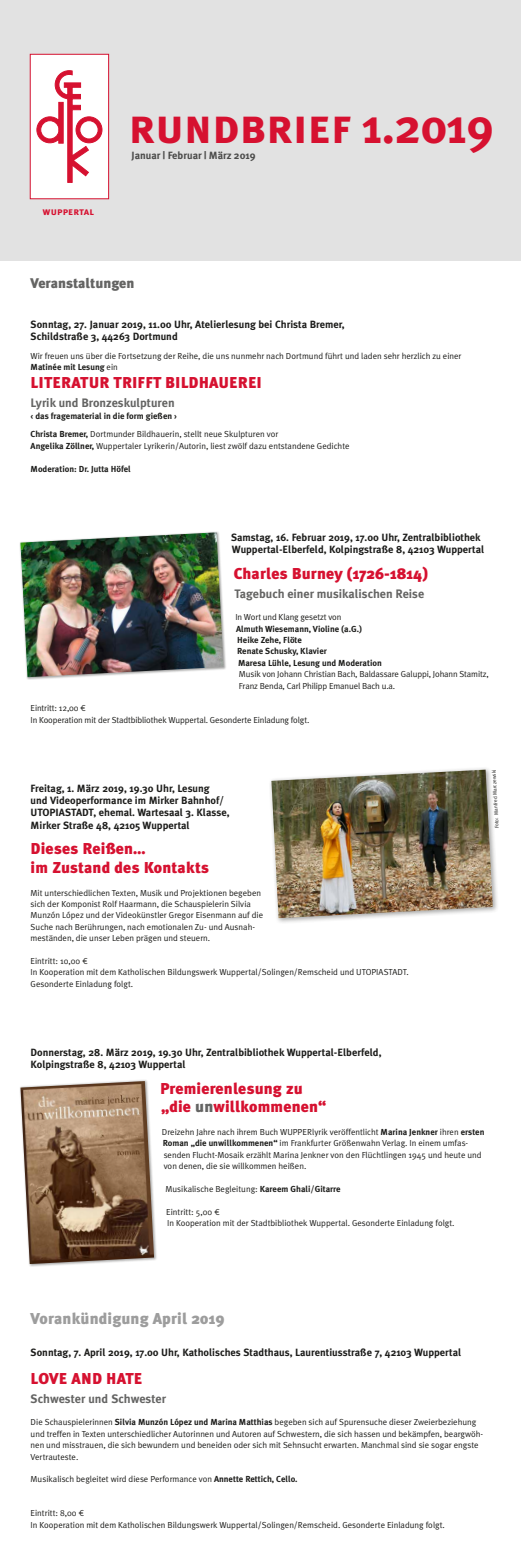
<style>
.page{position:relative;width:521px;height:1563px;background:#fff}
.page>*{position:absolute;margin:0;border:0;box-sizing:border-box;transform-origin:0 0}
.t1{font:49px "Meta Plus Bold Caps";letter-spacing:-.01em;color:#d61130}
.t2{font:900 15.75px/18.4px "Meta Plus";letter-spacing:.01em;color:#d61130}
.t3{font:900 15.75px "Meta Plus";letter-spacing:.01em;color:#9d9d9d}
.t4{font:900 14px "Meta Plus";color:#646463}
.t5{font:700 12.25px "Meta Plus";color:#646463}
.t6{font:700 10.5px/12.2px "Meta Plus";color:#1d1d1b}
.t7{font:700 10.5px "Meta Plus";color:#4b4b4a}
.t8{font:10.5px "Meta Plus Bold Caps";letter-spacing:.01em;color:#d61130}
.t9{font:8.75px/11.4px "Meta Plus Normal";color:#1d1d1b}
.t10{font:700 8.75px/11.4px "Meta Plus";color:#1d1d1b}
.t11{font:5.25px "Meta Plus Normal";color:#1d1d1b}
.s1{font-family:"Meta Plus";font-weight:700}
.s2{font-family:"Meta Plus Normal";font-weight:400}
.s3{font-family:"Meta Plus Euro"}
.s4{color:#646463}
</style>
<div class="page">
<div style="left:0;top:0;width:521px;height:260px;background:#e2e2e2"></div>
<div style="left:268px;top:766px;width:231px;height:158px;background:#1d1d1b;opacity:.4"></div>
<img style="left:271px;top:769px;width:222px;height:149px">
<div style="left:19px;top:1079px;width:138px;height:188px;background:#1d1d1b;opacity:.4"></div>
<img style="left:20px;top:1081px;width:134px;height:183px">
<div style="left:30px;top:54px;width:79px;height:145px;background:#fff;border:1px solid #d61130"></div>
<svg style="left:37px;top:70px;width:65px;height:113px"></svg>
<div style="left:19px;top:531px;width:207px;height:149px;background:#1d1d1b;opacity:.4"></div>
<img style="left:20px;top:532px;width:204px;height:145px">
<p class="t8" style="left:42px;top:205px;width:53px">wuppertal</p>
<h1 class="t1" style="left:129px;top:98px;width:367px">rundbrief <span class="s1">1.2019</span></h1>
<p class="t7" style="left:132px;top:150px;width:126px">Januar | Februar | März 2019</p>
<h3 class="t4" style="left:31px;top:275px;width:105px">Veranstaltungen</h3>
<p class="t6" style="left:31px;top:318px;width:315px">Sonntag, 27. Januar 2019, 11.00 Uhr, Atelierlesung bei Christa Bremer,<br>Schildstraße 3, 44263 Dortmund</p>
<p class="t9" style="left:31px;top:350px;width:432px">Wir freuen uns über die Fortsetzung der Reihe, die uns nunmehr nach Dortmund führt und laden sehr herzlich zu einer</p>
<p class="t10" style="left:31px;top:361px;width:89px">Matinée mit Lesung <span class="s2">ein</span></p>
<h2 class="t2" style="left:31px;top:374px;width:233px">LITERATUR TRIFFT BILDHAUEREI</h2>
<h3 class="t5" style="left:31px;top:396px;width:145px">Lyrik und Bronzeskulpturen</h3>
<p class="t10" style="left:31px;top:410px;width:148px">‹ das fragematerial in die form gießen ›</p>
<p class="t9" style="left:31px;top:428px;width:320px"><span class="s1">Christa Bremer,</span> Dortmunder Bildhauerin, stellt neue Skulpturen vor<br><span class="s1">Angelika Zöllner,</span> Wuppertaler Lyrikerin/Autorin, liest zwölf dazu entstandene Gedichte</p>
<p class="t10" style="left:31px;top:463px;width:102px">Moderation: Dr. Jutta Höfel</p>
<p class="t6" style="left:231px;top:531px;width:255px">Samstag, 16. Februar 2019, 17.00 Uhr, Zentralbibliothek<br>Wuppertal-Elberfeld, Kolpingstraße 8, 42103 Wuppertal</p>
<h2 class="t2" style="left:234px;top:564px;width:196px">Charles Burney (1726-1814)</h2>
<h3 class="t5" style="left:235px;top:586px;width:191px">Tagebuch einer musikalischen Reise</h3>
<p class="t9" style="left:235px;top:611px;width:107px">In Wort und Klang gesetzt von</p>
<p class="t10" style="left:236px;top:623px;width:147px">Almuth Wiesemann, Violine (a.G.)<br>Heike Zehe, Flöte<br>Renate Schusky, Klavier<br>Maresa Lühle, Lesung und Moderation</p>
<p class="t9" style="left:239px;top:668px;width:251px">Musik von Johann Christian Bach, Baldassare Galuppi, Johann Stamitz,<br>Franz Benda, Carl Philipp Emanuel Bach u.a.</p>
<p class="t9" style="left:31px;top:702px;width:280px">Eintritt: 12,00 <span class="s3">1<br></span>In Kooperation mit der Stadtbibliothek Wuppertal. Gesonderte Einladung folgt.</p>
<p class="t6" style="left:31px;top:782px;width:200px">Freitag, 1. März 2019, 19.30 Uhr, Lesung<br>und Videoperformance im Mirker Bahnhof/ UTOPIASTADT, ehemal. Wartesaal 3. Klasse, Mirker Straße 48, 42105 Wuppertal</p>
<h2 class="t2" style="left:31px;top:840px;width:180px">Dieses Reißen…<br>im Zustand des Kontakts</h2>
<p class="t9" style="left:31px;top:887px;width:234px">Mit unterschiedlichen Texten, Musik und Projektionen begeben sich der Komponist Rolf Haarmann, die Schauspielerin Silvia Munzón López und der Videokünstler Gregor Eisenmann auf die Suche nach Berührungen, nach emotionalen Zu- und Ausnah&shy;meständen, die unser Leben prägen und steuern.</p>
<p class="t9" style="left:31px;top:955px;width:380px">Eintritt: 10,00 <span class="s3">1<br></span>In Kooperation mit dem Katholischen Bildungswerk Wuppertal/Solingen/Remscheid und UTOPIASTADT.<br>Gesonderte Einladung folgt.</p>
<p class="t11" style="left:494px;top:828px;width:60px;rotate:-93deg">Foto: Manfred Marczewski</p>
<p class="t6" style="left:31px;top:1046px;width:352px">Donnerstag, 28. März 2019, 19.30 Uhr, Zentralbibliothek Wuppertal-Elberfeld,<br>Kolpingstraße 8, 42103 Wuppertal</p>
<h2 class="t2" style="left:160px;top:1079px;width:167px">Premierenlesung zu „die <span class="s4">un</span>willkommenen“</h2>
<p class="t9" style="left:162px;top:1126px;width:324px">Dreizehn Jahre nach ihrem Buch WUPPERlyrik veröffentlicht <span class="s1">Marina Jenkner</span> ihren <span class="s1">ersten Roman „die unwillkommenen“</span> im Frankfurter Größenwahn Verlag. In einem umfas&shy;senden Flucht-Mosaik erzählt Marina Jenkner von den Flüchtlingen 1945 und heute und von denen, die sie willkommen heißen.</p>
<p class="t9" style="left:165px;top:1183px;width:177px">Musikalische Begleitung: <span class="s1">Kareem Ghali/Gitarre</span></p>
<p class="t9" style="left:166px;top:1205px;width:290px">Eintritt: 5,00 <span class="s3">1<br></span>In Kooperation mit der Stadtbibliothek Wuppertal. Gesonderte Einladung folgt.</p>
<h2 class="t3" style="left:31px;top:1309px;width:195px">Vorankündigung April 2019</h2>
<p class="t6" style="left:31px;top:1346px;width:432px">Sonntag, 7. April 2019, 17.00 Uhr, Katholisches Stadthaus, Laurentiusstraße 7, 42103 Wuppertal</p>
<h2 class="t2" style="left:31px;top:1369px;width:113px">LOVE AND HATE</h2>
<h3 class="t5" style="left:31px;top:1391px;width:137px">Schwester und Schwester</h3>
<p class="t9" style="left:31px;top:1416px;width:454px">Die Schauspielerinnen <span class="s1">Silvia Munzón López und Marina Matthias</span> begeben sich auf Spurensuche dieser Zweierbeziehung und treffen in Texten unterschiedlicher Autorinnen und Autoren auf Schwestern, die sich hassen und bekämpfen, beargwöh&shy;nen und misstrauen, die sich bewundern und beneiden oder sich mit Sehnsucht erwarten. Manchmal sind sie sogar engste Vertrauteste.</p>
<p class="t9" style="left:31px;top:1473px;width:268px">Musikalisch begleitet wird diese Performance von <span class="s1">Annette Rettich, Cello.</span></p>
<p class="t9" style="left:31px;top:1507px;width:416px">Eintritt: 8,00 <span class="s3">1<br></span>In Kooperation mit dem Katholischen Bildungswerk Wuppertal/Solingen/Remscheid. Gesonderte Einladung folgt.</p>
</div>
